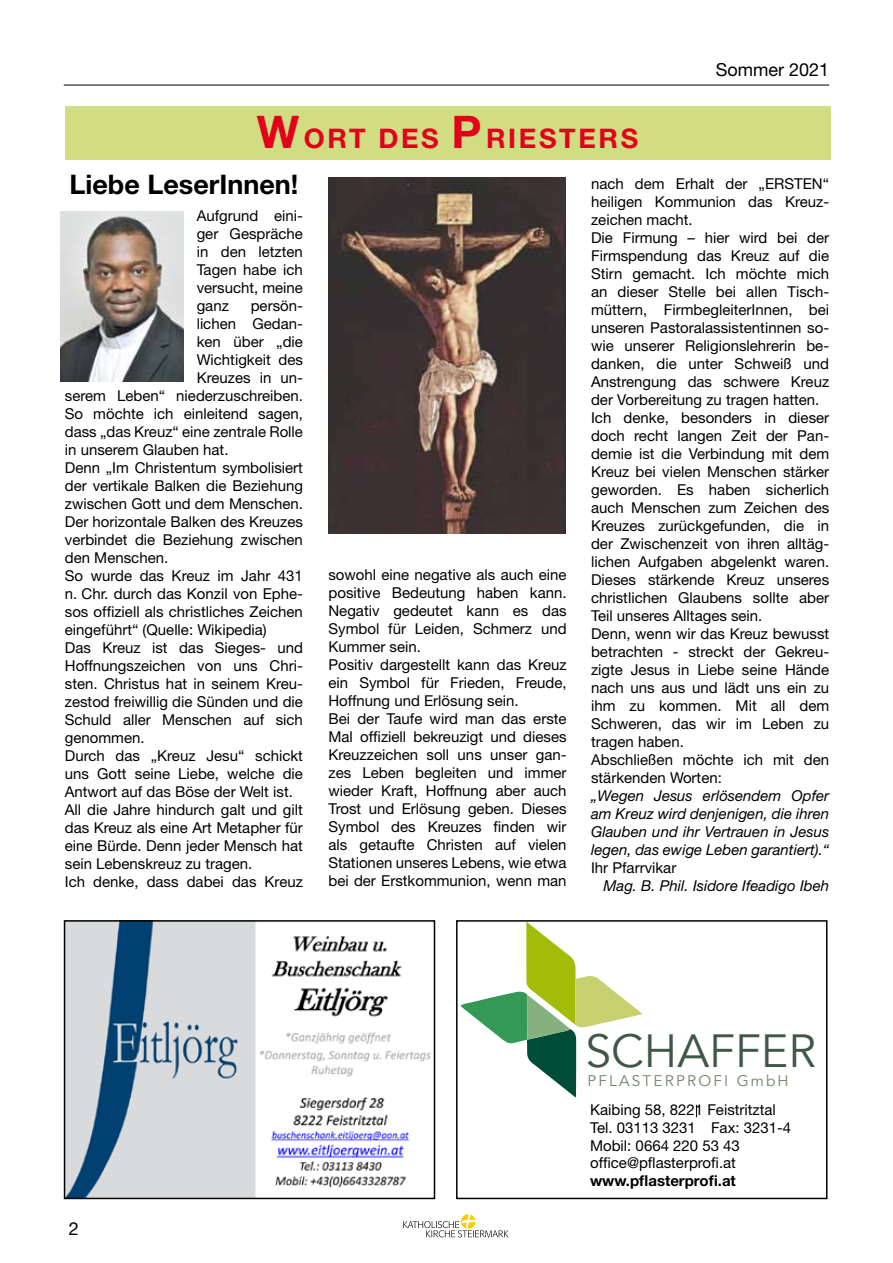
<style>
.page{position:relative;width:893px;height:1263px;background:#fff}
.page>*{position:absolute;margin:0;border:0;box-sizing:border-box;transform-origin:0 0}
.t1{font:46.5px "Avenir";color:#3f5748}
.t2{font:700 27px "Helvetica Neue";color:#000}
.t3{font:700 27px "Helvetica Neue";letter-spacing:.1em;color:#e2001a}
.t4{font:18px "Helvetica Neue";color:#000}
.t5{font:15.45px "Avenir";letter-spacing:.14em;color:#74836a}
.t6{font:15px/18px "Helvetica Neue";color:#000}
.t7{font:italic 15px/18px "Helvetica Neue";color:#000;text-align:justify}
.t8{font:700 15px "Helvetica Neue";color:#000}
.s1{font-size:45px}
</style>
<div class="page">
<hr style="left:64px;top:85px;width:765px;height:1px;background:#000">
<svg style="left:403px;top:1214px;width:106px;height:23px"></svg>
<img style="left:61px;top:211px;width:123px;height:170px">
<div style="left:65px;top:106px;width:765px;height:54px;background:#d1dd82"></div>
<img style="left:328px;top:177px;width:238px;height:356px">
<svg style="left:460px;top:923px;width:183px;height:174px"></svg>
<div style="left:456px;top:920px;width:371px;height:279px;border:2px solid #000"></div>
<svg style="left:696px;top:1105px;width:1px;height:12px"></svg>
<img style="left:67px;top:923px;width:364px;height:273px">
<div style="left:64px;top:920px;width:371px;height:279px;border:2px solid #000"></div>
<h2 class="t3" style="left:257px;top:122px;width:383px"><span class="s1">W</span>ORT DES <span class="s1">P</span>RIESTERS</h2>
<p class="t4" style="left:716px;top:59px;width:115px">Sommer 2021</p>
<h2 class="t2" style="left:69px;top:168px;width:230px">Liebe LeserInnen!</h2>
<p class="t6" style="left:197px;top:206px;width:108px;text-align:justify">Aufgrund eini&shy;ger Gespräche in den letzten Tagen habe ich versucht, meine ganz</p>
<p class="t6" style="left:251px;top:296px;width:54px">persön-</p>
<p class="t6" style="left:197px;top:314px;width:108px">lichen Gedan-</p>
<p class="t6" style="left:197px;top:332px;width:108px">ken über „die</p>
<p class="t6" style="left:197px;top:350px;width:108px">Wichtigkeit des</p>
<p class="t6" style="left:197px;top:368px;width:108px">Kreuzes in un-</p>
<p class="t6" style="left:65px;top:386px;width:240px">serem Leben“ niederzuschreiben.</p>
<p class="t6" style="left:65px;top:404px;width:240px">So möchte ich einleitend sagen,</p>
<p class="t6" style="left:65px;top:422px;width:240px">dass „das Kreuz“ eine zentrale Rolle</p>
<p class="t6" style="left:65px;top:440px;width:165px">in unserem Glauben hat.</p>
<p class="t6" style="left:65px;top:458px;width:240px">Denn „Im Christentum symbolisiert</p>
<p class="t6" style="left:65px;top:476px;width:240px">der vertikale Balken die Beziehung</p>
<p class="t6" style="left:65px;top:494px;width:240px">zwischen Gott und dem Menschen.</p>
<p class="t6" style="left:65px;top:512px;width:240px">Der horizontale Balken des Kreuzes</p>
<p class="t6" style="left:65px;top:530px;width:240px">verbindet die Beziehung zwischen</p>
<p class="t6" style="left:65px;top:548px;width:105px">den Menschen.</p>
<p class="t6" style="left:65px;top:566px;width:240px">So wurde das Kreuz im Jahr 431</p>
<p class="t6" style="left:65px;top:584px;width:240px">n. Chr. durch das Konzil von Ephe-</p>
<p class="t6" style="left:65px;top:602px;width:240px">sos offiziell als christliches Zeichen</p>
<p class="t6" style="left:65px;top:620px;width:203px">eingeführt“ (Quelle: Wikipedia)</p>
<p class="t6" style="left:65px;top:638px;width:240px">Das Kreuz ist das Sieges- und</p>
<p class="t6" style="left:65px;top:656px;width:240px">Hoffnungszeichen von uns Chri-</p>
<p class="t6" style="left:65px;top:674px;width:240px">sten. Christus hat in seinem Kreu-</p>
<p class="t6" style="left:65px;top:692px;width:240px">zestod freiwillig die Sünden und die</p>
<p class="t6" style="left:65px;top:710px;width:240px">Schuld aller Menschen auf sich</p>
<p class="t6" style="left:65px;top:728px;width:81px">genommen.</p>
<p class="t6" style="left:65px;top:746px;width:240px">Durch das „Kreuz Jesu“ schickt</p>
<p class="t6" style="left:65px;top:764px;width:240px">uns Gott seine Liebe, welche die</p>
<p class="t6" style="left:65px;top:782px;width:230px">Antwort auf das Böse der Welt ist.</p>
<p class="t6" style="left:65px;top:800px;width:240px">All die Jahre hindurch galt und gilt</p>
<p class="t6" style="left:65px;top:818px;width:240px">das Kreuz als eine Art Metapher für</p>
<p class="t6" style="left:65px;top:836px;width:240px">eine Bürde. Denn jeder Mensch hat</p>
<p class="t6" style="left:65px;top:854px;width:189px">sein Lebenskreuz zu tragen.</p>
<p class="t6" style="left:65px;top:872px;width:240px">Ich denke, dass dabei das Kreuz</p>
<p class="t6" style="left:328px;top:566px;width:240px">sowohl eine negative als auch eine positive Bedeutung haben kann.<br>Negativ gedeutet kann es das<br>Symbol für Leiden, Schmerz und<br>Kummer sein.<br>Positiv dargestellt kann das Kreuz ein Symbol für Frieden, Freude,<br>Hoffnung und Erlösung sein.<br>Bei der Taufe wird man das erste<br>Mal offiziell bekreuzigt und dieses<br>Kreuzzeichen soll uns unser gan&shy;zes Leben begleiten und immer wieder Kraft, Hoffnung aber auch<br>Trost und Erlösung geben. Dieses<br>Symbol des Kreuzes finden wir als getaufte Christen auf vielen<br>Stationen unseres Lebens, wie etwa bei der Erstkommunion, wenn man</p>
<p class="t6" style="left:591px;top:174px;width:240px">nach dem Erhalt der „ERSTEN“ heiligen Kommunion das Kreuz&shy;zeichen macht.<br>Die Firmung – hier wird bei der<br>Firmspendung das Kreuz auf die<br>Stirn gemacht. Ich möchte mich an dieser Stelle bei allen Tisch&shy;müttern, FirmbegleiterInnen, bei unseren Pastoralassistentinnen so&shy;wie unserer Religionslehrerin be&shy;danken, die unter Schweiß und<br>Anstrengung das schwere Kreuz der Vorbereitung zu tragen hatten.<br>Ich denke, besonders in dieser doch recht langen Zeit der Pan&shy;demie ist die Verbindung mit dem<br>Kreuz bei vielen Menschen stärker geworden. Es haben sicherlich auch Menschen zum Zeichen des<br>Kreuzes zurückgefunden, die in der Zwischenzeit von ihren alltäg&shy;lichen Aufgaben abgelenkt waren.<br>Dieses stärkende Kreuz unseres christlichen Glaubens sollte aber<br>Teil unseres Alltages sein.<br>Denn, wenn wir das Kreuz bewusst betrachten - streckt der Gekreu&shy;zigte Jesus in Liebe seine Hände nach uns aus und lädt uns ein zu ihm zu kommen. Mit all dem<br>Schweren, das wir im Leben zu tragen haben.<br>Abschließen möchte ich mit den stärkenden Worten:</p>
<p class="t7" style="left:591px;top:786px;width:240px">„Wegen Jesus erlösendem Opfer am Kreuz wird denjenigen, die ihren Glauben und ihr Vertrauen in Jesus legen, das ewige Leben garantiert).“</p>
<p class="t6" style="left:591px;top:858px;width:87px">Ihr Pfarrvikar</p>
<p class="t7" style="left:603px;top:876px;width:227px">Mag. B. Phil. Isidore Ifeadigo Ibeh</p>
<p class="t4" style="left:69px;top:1217px;width:12px">2</p>
<h1 class="t1" style="left:585px;top:1023px;width:232px">SCHAFFER</h1>
<p class="t5" style="left:588px;top:1071px;width:203px">PFLASTERPROFI GmbH</p>
<p class="t6" style="left:590px;top:1101px;width:203px">Kaibing 58, 8221 Feistritztal<br>Tel. 03113 3231 Fax: 3231-4<br>Mobil: 0664 220 53 43 office@pflasterprofi.at</p>
<p class="t8" style="left:590px;top:1171px;width:147px">www.pflasterprofi.at</p>
</div>
